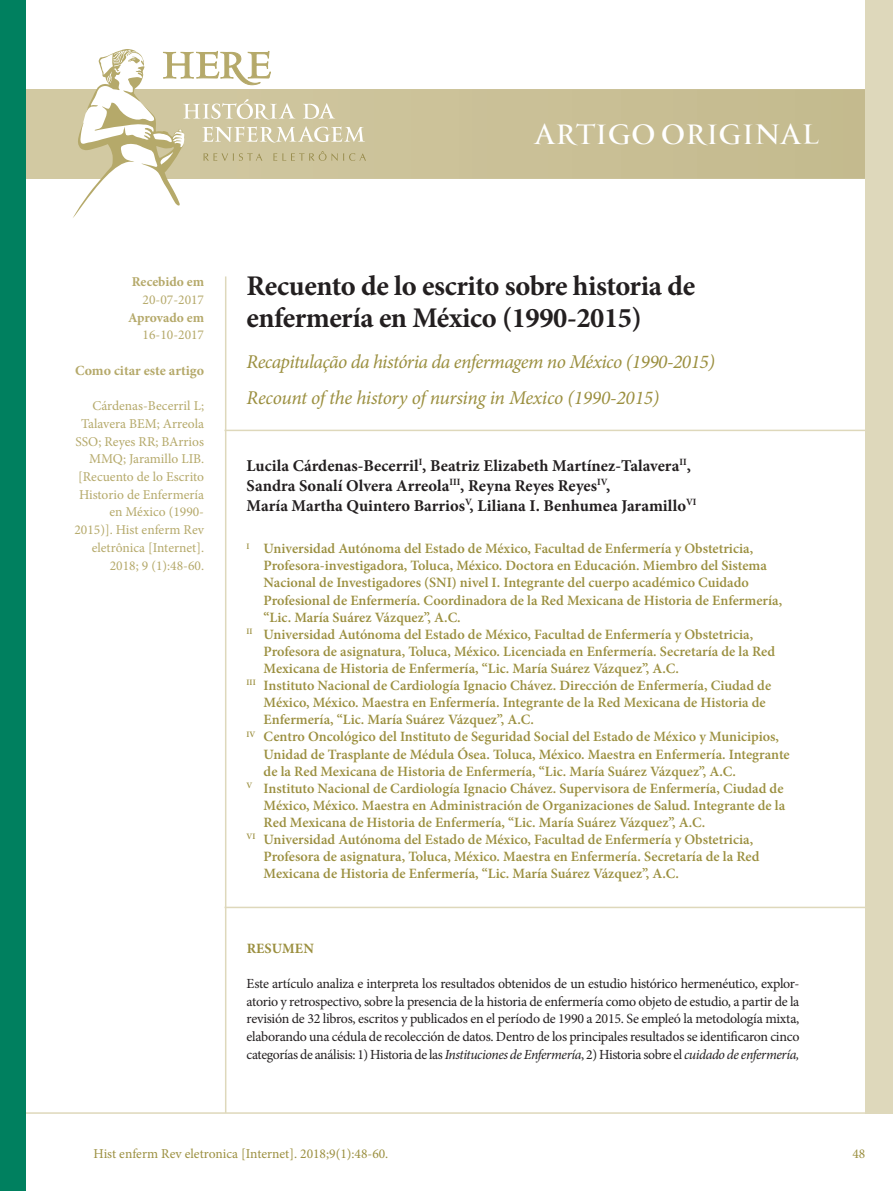
<style>
.page{position:relative;width:893px;height:1191px;background:#fff}
.page>*{position:absolute;margin:0;border:0;box-sizing:border-box;transform-origin:0 0}
.t1{font:700 28.5px/31.5px "Minion Pro";letter-spacing:-.015em;color:#231f20}
.t2{font:27px "PF Monumenta Pro";letter-spacing:-.005em;color:#fff}
.t3{font:italic 19.5px/36.8px "Minion Pro";letter-spacing:-.025em;color:#9b8f3f}
.t4{font:700 16.5px/19.8px "Minion Pro";color:#231f20}
.t5{font:600 14.25px "Minion Pro";color:#9b8f3f}
.t6{font:700 14.25px "Minion Pro";letter-spacing:.01em;color:#9b8f3f}
.t7{font:13.95px/17.7px "Minion Pro";letter-spacing:-.025em;color:#231f20;text-align:justify}
.t8{font:700 13.95px "Minion Pro";color:#b5a96a}
.t9{font:13.5px/17.7px "Minion Pro";color:#b5a96a;text-align:right}
.t10{font:13.5px "Minion Pro";color:#9b8f3f}
.t11{font:700 13.5px "Minion Pro";letter-spacing:-.005em;color:#b5a96a}
.s1{font-style:italic}
</style>
<div class="page">
<svg style="left:26px;top:89px;width:839px;height:90px"></svg>
<hr style="left:225px;top:276px;width:1px;height:837px;background:#ded8bb">
<div style="left:865px;top:0;width:28px;height:1113px;background:#ded8bb"></div>
<hr style="left:0;top:1112px;width:893px;height:1px;background:#ded8bb">
<div style="left:0;top:0;width:26px;height:1191px;background:#00805f"></div>
<svg style="left:71px;top:49px;width:294px;height:169px"></svg>
<hr style="left:225px;top:429px;width:668px;height:2px;background:#ded8bb">
<hr style="left:225px;top:906px;width:668px;height:2px;background:#ded8bb">
<h2 class="t2" style="left:534px;top:117px;width:287px">ARTIGO ORIGINAL</h2>
<p class="t11" style="left:132px;top:272px;width:74px">Recebido em</p>
<p class="t9" style="left:143px;top:291px;width:63px">20-07-2017</p>
<p class="t11" style="left:128px;top:308px;width:77px">Aprovado em</p>
<p class="t9" style="left:143px;top:326px;width:63px">16-10-2017</p>
<p class="t8" style="left:75px;top:360px;width:131px">Como citar este artigo</p>
<p class="t9" style="left:74px;top:397px;width:131px">Cárdenas-Becerril L;<br>Talavera BEM; Arreola<br>SSO; Reyes RR; BArrios<br>MMQ; Jaramillo LIB. [Recuento de lo Escrito<br>Historio de Enfermería en México (1990-<br>2015)]. Hist enferm Rev eletrônica [Internet].<br>2018; 9 (1):48-60.</p>
<h1 class="t1" style="left:247px;top:270px;width:450px">Recuento de lo escrito sobre historia de enfermería en México (1990-2015)</h1>
<h3 class="t3" style="left:247px;top:343px;width:470px">Recapitulação da história da enfermagem no México (1990-2015)<br>Recount of the history of nursing in Mexico (1990-2015)</h3>
<p class="t4" style="left:247px;top:455px;width:451px">Lucila Cárdenas-Becerril<sup>I</sup>, Beatriz Elizabeth Martínez-Talavera<sup>II</sup>,<br>Sandra Sonalí Olvera Arreola<sup>III</sup>, Reyna Reyes Reyes<sup>IV</sup>,<br>María Martha Quintero Barrios<sup>V</sup> , Liliana I. Benhumea Jaramillo<sup>VI</sup></p>
<p class="t5" style="left:247px;top:539px;width:508px"><sup>I</sup> Universidad Autónoma del Estado de México, Facultad de Enfermería y Obstetricia,</p>
<p class="t5" style="left:264px;top:556px;width:505px">Profesora-investigadora, Toluca, México. Doctora en Educación. Miembro del Sistema</p>
<p class="t5" style="left:264px;top:573px;width:487px">Nacional de Investigadores (SNI) nivel I. Integrante del cuerpo académico Cuidado</p>
<p class="t5" style="left:264px;top:590px;width:520px">Profesional de Enfermería. Coordinadora de la Red Mexicana de Historia de Enfermería,</p>
<p class="t5" style="left:264px;top:607px;width:199px">“Lic. María Suárez Vázquez”, A.C.</p>
<p class="t5" style="left:247px;top:624px;width:508px"><sup>II</sup> Universidad Autónoma del Estado de México, Facultad de Enfermería y Obstetricia,</p>
<p class="t5" style="left:264px;top:641px;width:513px">Profesora de asignatura, Toluca, México. Licenciada en Enfermería. Secretaría de la Red</p>
<p class="t5" style="left:264px;top:658px;width:417px">Mexicana de Historia de Enfermería, “Lic. María Suárez Vázquez”, A.C.</p>
<p class="t5" style="left:247px;top:675px;width:526px"><sup>III</sup> Instituto Nacional de Cardiología Ignacio Chávez. Dirección de Enfermería, Ciudad de</p>
<p class="t5" style="left:264px;top:693px;width:504px">México, México. Maestra en Enfermería. Integrante de la Red Mexicana de Historia de</p>
<p class="t5" style="left:264px;top:710px;width:272px">Enfermería, “Lic. María Suárez Vázquez”, A.C.</p>
<p class="t5" style="left:247px;top:727px;width:534px"><sup>IV</sup> Centro Oncológico del Instituto de Seguridad Social del Estado de México y Municipios,</p>
<p class="t5" style="left:264px;top:744px;width:528px">Unidad de Trasplante de Médula Ósea. Toluca, México. Maestra en Enfermería. Integrante</p>
<p class="t5" style="left:264px;top:761px;width:474px">de la Red Mexicana de Historia de Enfermería, “Lic. María Suárez Vázquez”, A.C.</p>
<p class="t5" style="left:247px;top:778px;width:538px"><sup>V</sup> Instituto Nacional de Cardiología Ignacio Chávez. Supervisora de Enfermería, Ciudad de</p>
<p class="t5" style="left:264px;top:795px;width:523px">México, México. Maestra en Administración de Organizaciones de Salud. Integrante de la</p>
<p class="t5" style="left:264px;top:812px;width:443px">Red Mexicana de Historia de Enfermería, “Lic. María Suárez Vázquez”, A.C.</p>
<p class="t5" style="left:247px;top:829px;width:508px"><sup>VI</sup> Universidad Autónoma del Estado de México, Facultad de Enfermería y Obstetricia,</p>
<p class="t5" style="left:264px;top:846px;width:497px">Profesora de asignatura, Toluca, México. Maestra en Enfermería. Secretaría de la Red</p>
<p class="t5" style="left:264px;top:864px;width:417px">Mexicana de Historia de Enfermería, “Lic. María Suárez Vázquez”, A.C.</p>
<p class="t6" style="left:247px;top:938px;width:69px">RESUMEN</p>
<p class="t7" style="left:247px;top:974px;width:554px">Este artículo analiza e interpreta los resultados obtenidos de un estudio histórico hermenéutico, explor&shy;atorio y retrospectivo, sobre la presencia de la historia de enfermería como objeto de estudio, a partir de la revisión de 32 libros, escritos y publicados en el período de 1990 a 2015. Se empleó la metodología mixta, elaborando una cédula de recolección de datos. Dentro de los principales resultados se identificaron cinco categorías de análisis: 1) Historia de las <span class="s1">Instituciones de Enfermería</span>, 2) Historia sobre el <span class="s1">cuidado de enfermería,</span></p>
<p class="t10" style="left:94px;top:1144px;width:296px">Hist enferm Rev eletronica [Internet]. 2018;9(1):48-60.</p>
<p class="t10" style="left:852px;top:1144px;width:14px">48</p>
</div>
